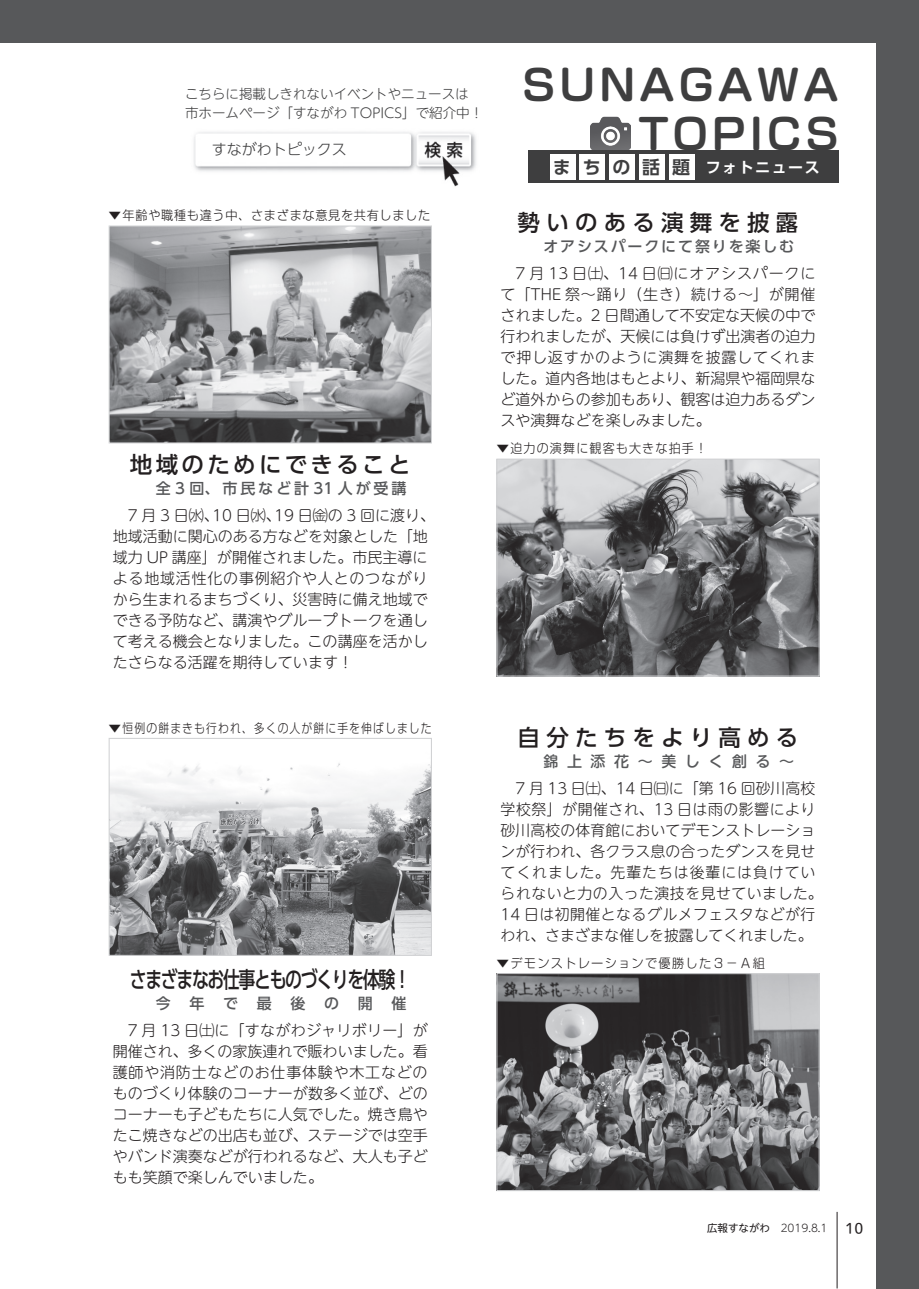
<style>
.page{position:relative;width:919px;height:1289px;background:#fff}
.page>*{position:absolute;margin:0;border:0;box-sizing:border-box;transform-origin:0 0}
.t1{font:700 42px/49.5px "Soft Go Std De";letter-spacing:.1em;color:#3e3e3f;text-align:right}
.t2{font:500 22.5px "UD Shin Go Pro";letter-spacing:.275em;color:#231f20}
.t3{font:500 22.5px "UD Shin Go Pro";letter-spacing:-.08em;color:#231f20;scale:.75 1}
.t4{font:500 22.5px "UD Shin Go Pro";letter-spacing:.145em;color:#231f20}
.t5{font:300 15px/21px "UD Shin M Go Pro";color:#231f20;text-align:justify}
.t6{font:300 15px/21px "UD Shin M Go Pro";letter-spacing:.035em;color:#231f20}
.t7{font:500 15px "UD Shin Go Pro";letter-spacing:.19em;color:#57585a}
.t8{font:500 15px "UD Shin Go Pro";letter-spacing:.12em;color:#57585a}
.t9{font:700 15px "UD Shin Go Pro De";letter-spacing:.1em;color:#fff}
.t10{font:500 15px "UD Shin M Go Pro";letter-spacing:.57em;color:#57585a}
.t11{font:300 15px "UD Shin Go Pro";color:#3e3e3f}
.t12{font:500 15px "UD Shin Go Pro";letter-spacing:1.245em;color:#57585a}
.t13{font:15px "P Shuei M Go Std N L";color:#231f20}
.t14{font:300 13.5px/19.5px "UD Shin M Go Pro";color:#3e3e3f}
.t15{font:300 12.75px "Soft Go Std";letter-spacing:.1em;color:#231f20}
.t16{font:300 12.75px "Soft Go Std";letter-spacing:.06em;color:#231f20}
.t17{font:300 10.5px "UD Shin M Go Pro";color:#231f20}
.s1{font-size:18px;color:#3e3e3f}
.s2{font-weight:400}
</style>
<div class="page">
<img style="left:590px;top:116px;width:40px;height:34px">
<div style="left:528px;top:150px;width:311px;height:33px;background:#3e3e3f"></div>
<div style="left:549px;top:154px;width:26px;height:26px;background:#fff"></div>
<div style="left:579px;top:154px;width:26px;height:26px;background:#fff"></div>
<div style="left:609px;top:154px;width:25px;height:26px;background:#fff"></div>
<div style="left:639px;top:154px;width:25px;height:26px;background:#fff"></div>
<div style="left:668px;top:154px;width:26px;height:26px;background:#fff"></div>
<div style="left:0;top:0;width:918px;height:43px;background:#57585a"></div>
<div style="left:876px;top:0;width:42px;height:1288px;background:#57585a"></div>
<img style="left:194px;top:132px;width:282px;height:55px">
<img style="left:111px;top:227px;width:319px;height:214px">
<div style="left:109px;top:225px;width:323px;height:218px;border:1px solid #d1d2d4"></div>
<img style="left:498px;top:460px;width:319px;height:214px">
<div style="left:496px;top:458px;width:323px;height:218px;border:1px solid #d1d2d4"></div>
<hr style="left:836px;top:1211px;width:1px;height:77px;background:#231f20">
<img style="left:498px;top:975px;width:319px;height:214px">
<div style="left:496px;top:973px;width:323px;height:218px;border:1px solid #d1d2d4"></div>
<img style="left:111px;top:763px;width:319px;height:190px">
<div style="left:109px;top:738px;width:323px;height:217px;border:1px solid #d1d2d4"></div>
<p class="t14" style="left:185px;top:83px;width:299px">こちらに掲載しきれないイベントやニュースは市ホームページ「すながわ TOPICS」で紹介中！</p>
<p class="t11" style="left:212px;top:137px;width:136px">すながわトピックス</p>
<p class="t16" style="left:109px;top:206px;width:323px">▼年齢や職種も違う中、さまざまな意見を共有しました</p>
<h2 class="t4" style="left:130px;top:446px;width:282px">地域のためにできること</h2>
<p class="t7" style="left:156px;top:476px;width:252px">全3回、市民など計31人が受講</p>
<p class="t5" style="left:113px;top:504px;width:324px;text-align:left">　7 月 3 日㈬、10 日㈬、19 日㈮の 3 回に渡り、地域活動に関心のある方などを対象とした「地域力 UP 講座」が開催されました。市民主導による地域活性化の事例紹介や人とのつながりから生まれるまちづくり、災害時に備え地域でできる予防など、講演やグループトークを通して考える機会となりました。この講座を活かしたさらなる活躍を期待しています！</p>
<h1 class="t1" style="left:522px;top:57px;width:317px">SUNAGAWA<br>TOPICS</h1>
<p class="t9" style="left:553px;top:155px;width:268px"><span class="s1">ま ち の 話 題</span> フォトニュース</p>
<h2 class="t2" style="left:517px;top:204px;width:282px">勢いのある演舞を披露</h2>
<p class="t8" style="left:543px;top:234px;width:252px">オアシスパークにて祭りを楽しむ</p>
<p class="t5" style="left:500px;top:262px;width:316px">　7 月 13 日㈯、14 日㈰にオアシスパークにて「THE 祭～踊り（生き）続ける～」が開催されました。2 日間通して不安定な天候の中で行われましたが、天候には負けず出演者の迫力で押し返すかのように演舞を披露してくれました。道内各地はもとより、新潟県や福岡県など道外からの参加もあり、観客は迫力あるダンスや演舞などを楽しみました。</p>
<p class="t15" style="left:496px;top:439px;width:212px">▼迫力の演舞に観客も大きな拍手！</p>
<p class="t15" style="left:109px;top:718px;width:324px">▼恒例の餅まきも行われ、多くの人が餅に手を伸ばしました</p>
<h2 class="t3" style="left:130px;top:961px;width:376px">さまざまなお仕事とものづくりを体験！</h2>
<p class="t12" style="left:156px;top:991px;width:252px">今年で最後の開催</p>
<p class="t5" style="left:113px;top:1019px;width:316px">　7 月 13 日㈯に「すながわジャリボリー」が開催され、多くの家族連れで賑わいました。看護師や消防士などのお仕事体験や木工などのものづくり体験のコーナーが数多く並び、どのコーナーも子どもたちに人気でした。焼き鳥やたこ焼きなどの出店も並び、ステージでは空手やバンド演奏などが行われるなど、大人も子どもも笑顔で楽しんでいました。</p>
<h2 class="t2" style="left:517px;top:719px;width:282px">自分たちをより高める</h2>
<p class="t10" style="left:543px;top:749px;width:252px">錦上添花～美しく創る～</p>
<p class="t6" style="left:500px;top:777px;width:324px">　7 月 13 日㈯、14 日㈰に「第 16 回砂川高校学校祭」が開催され、13 日は雨の影響により砂川高校の体育館においてデモンストレーションが行われ、各クラス息の合ったダンスを見せてくれました。先輩たちは後輩には負けていられないと力の入った演技を見せていました。<br>14 日は初開催となるグルメフェスタなどが行われ、さまざまな催しを披露してくれました。</p>
<p class="t15" style="left:496px;top:953px;width:270px">▼デモンストレーションで優勝した３－Ａ組</p>
<p class="t17" style="left:707px;top:1219px;width:122px"><span class="s2">広報すながわ</span>　2019.8.1</p>
<p class="t13" style="left:845px;top:1216px;width:19px">10</p>
</div>
